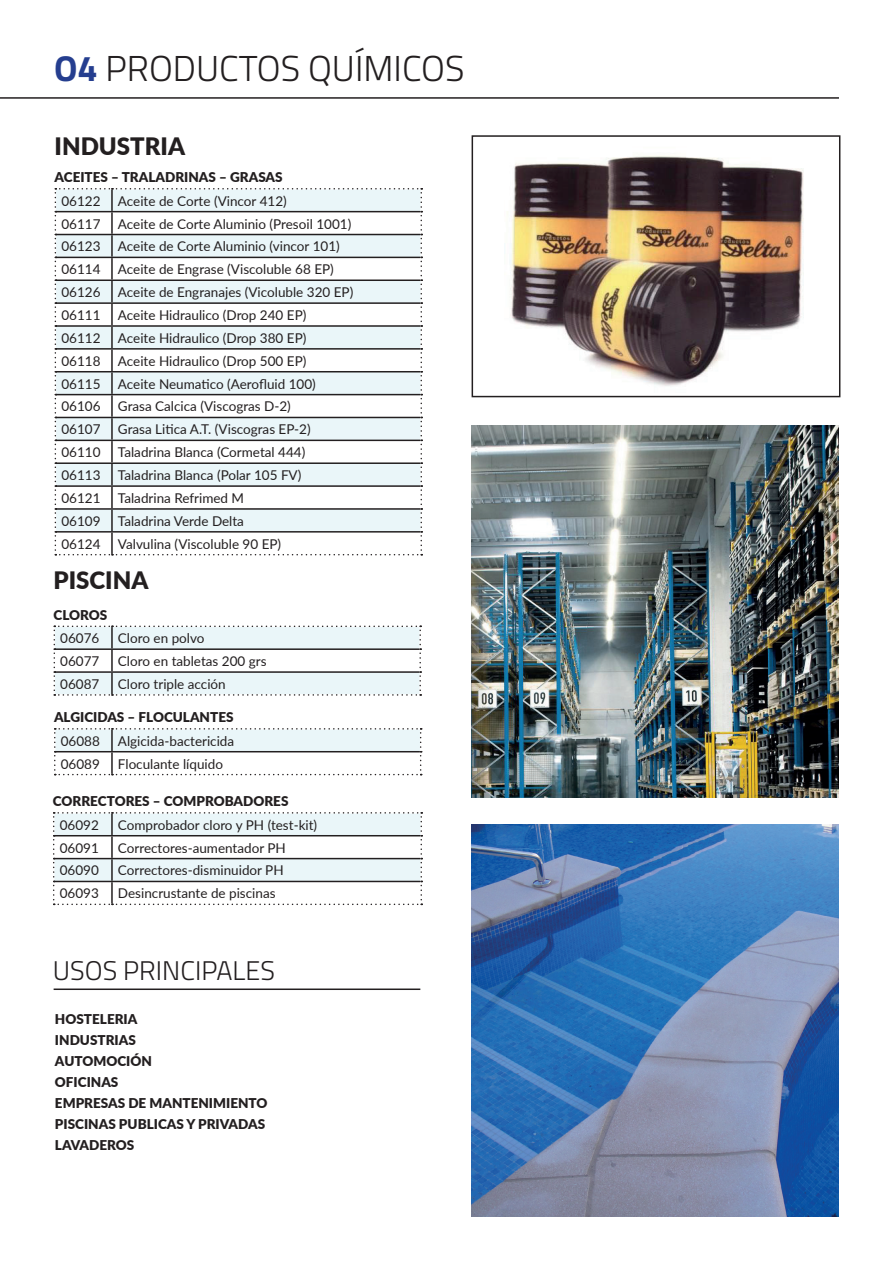
<style>
.page{position:relative;width:893px;height:1263px;background:#fff}
.page>*{position:absolute;margin:0;border:0;box-sizing:border-box;transform-origin:0 0}
.t1{font:300 36px "Titillium";color:#231f20}
.t2{font:300 27px "Titillium";color:#231f20}
.t3{font:900 24px "Lato";color:#231f20}
.t4{font:13.5px "Lato";color:#231f20}
.t5{font:900 13.5px/21px "Lato";color:#231f20}
.s1{font-weight:700;color:#253e8f}
</style>
<div class="page">
<svg style="left:55px;top:188px;width:367px;height:367px"></svg>
<hr style="left:111px;top:190px;width:2px;height:21px;background:#231f20">
<hr style="left:56px;top:211px;width:56px;height:1px;background:#231f20">
<hr style="left:112px;top:211px;width:308px;height:1px;background:#231f20">
<hr style="left:111px;top:212px;width:2px;height:22px;background:#231f20">
<hr style="left:56px;top:234px;width:56px;height:1px;background:#231f20">
<hr style="left:112px;top:234px;width:308px;height:1px;background:#231f20">
<hr style="left:111px;top:235px;width:2px;height:22px;background:#231f20">
<hr style="left:56px;top:257px;width:56px;height:1px;background:#231f20">
<hr style="left:112px;top:257px;width:308px;height:1px;background:#231f20">
<hr style="left:111px;top:258px;width:2px;height:21px;background:#231f20">
<hr style="left:56px;top:279px;width:56px;height:2px;background:#231f20">
<hr style="left:112px;top:279px;width:308px;height:2px;background:#231f20">
<hr style="left:111px;top:281px;width:2px;height:21px;background:#231f20">
<hr style="left:56px;top:302px;width:56px;height:2px;background:#231f20">
<hr style="left:112px;top:302px;width:308px;height:2px;background:#231f20">
<hr style="left:111px;top:304px;width:2px;height:21px;background:#231f20">
<hr style="left:56px;top:325px;width:56px;height:2px;background:#231f20">
<hr style="left:112px;top:325px;width:308px;height:2px;background:#231f20">
<hr style="left:111px;top:327px;width:2px;height:21px;background:#231f20">
<hr style="left:56px;top:348px;width:56px;height:2px;background:#231f20">
<hr style="left:112px;top:348px;width:308px;height:2px;background:#231f20">
<hr style="left:111px;top:350px;width:2px;height:21px;background:#231f20">
<hr style="left:56px;top:371px;width:56px;height:1px;background:#231f20">
<hr style="left:112px;top:371px;width:308px;height:1px;background:#231f20">
<hr style="left:111px;top:372px;width:2px;height:22px;background:#231f20">
<hr style="left:56px;top:394px;width:56px;height:1px;background:#231f20">
<hr style="left:112px;top:394px;width:308px;height:1px;background:#231f20">
<hr style="left:111px;top:395px;width:2px;height:22px;background:#231f20">
<hr style="left:56px;top:417px;width:56px;height:1px;background:#231f20">
<hr style="left:112px;top:417px;width:308px;height:1px;background:#231f20">
<hr style="left:111px;top:418px;width:2px;height:22px;background:#231f20">
<hr style="left:56px;top:440px;width:56px;height:1px;background:#231f20">
<hr style="left:112px;top:440px;width:308px;height:1px;background:#231f20">
<hr style="left:111px;top:441px;width:2px;height:21px;background:#231f20">
<hr style="left:56px;top:462px;width:56px;height:2px;background:#231f20">
<hr style="left:112px;top:462px;width:308px;height:2px;background:#231f20">
<hr style="left:111px;top:464px;width:2px;height:21px;background:#231f20">
<hr style="left:56px;top:485px;width:56px;height:2px;background:#231f20">
<hr style="left:112px;top:485px;width:308px;height:2px;background:#231f20">
<hr style="left:111px;top:487px;width:2px;height:21px;background:#231f20">
<hr style="left:56px;top:508px;width:56px;height:2px;background:#231f20">
<hr style="left:112px;top:508px;width:308px;height:2px;background:#231f20">
<hr style="left:111px;top:510px;width:2px;height:21px;background:#231f20">
<hr style="left:56px;top:531px;width:56px;height:2px;background:#231f20">
<hr style="left:112px;top:531px;width:308px;height:2px;background:#231f20">
<hr style="left:111px;top:533px;width:2px;height:21px;background:#231f20">
<svg style="left:54px;top:625px;width:367px;height:71px"></svg>
<hr style="left:111px;top:627px;width:2px;height:21px;background:#231f20">
<hr style="left:55px;top:648px;width:57px;height:2px;background:#231f20">
<hr style="left:112px;top:648px;width:307px;height:2px;background:#231f20">
<hr style="left:111px;top:650px;width:2px;height:21px;background:#231f20">
<hr style="left:55px;top:671px;width:57px;height:2px;background:#231f20">
<hr style="left:112px;top:671px;width:307px;height:2px;background:#231f20">
<hr style="left:111px;top:673px;width:2px;height:21px;background:#231f20">
<svg style="left:54px;top:728px;width:368px;height:47px"></svg>
<hr style="left:111px;top:730px;width:2px;height:21px;background:#231f20">
<hr style="left:56px;top:751px;width:56px;height:1px;background:#231f20">
<hr style="left:112px;top:751px;width:308px;height:1px;background:#231f20">
<hr style="left:111px;top:752px;width:2px;height:22px;background:#231f20">
<svg style="left:53px;top:812px;width:369px;height:93px"></svg>
<hr style="left:111px;top:814px;width:2px;height:21px;background:#231f20">
<hr style="left:54px;top:835px;width:58px;height:1px;background:#231f20">
<hr style="left:112px;top:835px;width:308px;height:1px;background:#231f20">
<hr style="left:111px;top:836px;width:2px;height:22px;background:#231f20">
<hr style="left:54px;top:858px;width:58px;height:1px;background:#231f20">
<hr style="left:112px;top:858px;width:308px;height:1px;background:#231f20">
<hr style="left:111px;top:859px;width:2px;height:22px;background:#231f20">
<hr style="left:54px;top:881px;width:58px;height:1px;background:#231f20">
<hr style="left:112px;top:881px;width:308px;height:1px;background:#231f20">
<hr style="left:111px;top:882px;width:2px;height:21px;background:#231f20">
<img style="left:472px;top:425px;width:367px;height:373px">
<img style="left:472px;top:825px;width:367px;height:391px">
<hr style="left:0;top:97px;width:839px;height:2px;background:#231f20">
<img style="left:507px;top:155px;width:297px;height:231px">
<div style="left:472px;top:135px;width:368px;height:262px;border:2px solid #231f20"></div>
<hr style="left:54px;top:988px;width:366px;height:2px;background:#231f20">
<h1 class="t1" style="left:54px;top:42px;width:412px"><span class="s1">O4</span> PRODUCTOS QUÍMICOS</h1>
<h3 class="t3" style="left:55px;top:128px;width:132px">INDUSTRIA</h3>
<p class="t5" style="left:55px;top:166px;width:230px">ACEITES – TRALADRINAS – GRASAS</p>
<p class="t4" style="left:61px;top:191px;width:41px">06122</p>
<p class="t4" style="left:118px;top:191px;width:170px">Aceite de Corte (Vincor 412)</p>
<p class="t4" style="left:61px;top:214px;width:41px">06117</p>
<p class="t4" style="left:118px;top:214px;width:235px">Aceite de Corte Aluminio (Presoil 1001)</p>
<p class="t4" style="left:61px;top:237px;width:41px">06123</p>
<p class="t4" style="left:118px;top:237px;width:223px">Aceite de Corte Aluminio (vincor 101)</p>
<p class="t4" style="left:61px;top:260px;width:41px">06114</p>
<p class="t4" style="left:118px;top:260px;width:217px">Aceite de Engrase (Viscoluble 68 EP)</p>
<p class="t4" style="left:61px;top:283px;width:41px">06126</p>
<p class="t4" style="left:118px;top:283px;width:237px">Aceite de Engranajes (Vicoluble 320 EP)</p>
<p class="t4" style="left:61px;top:305px;width:41px">06111</p>
<p class="t4" style="left:118px;top:305px;width:190px">Aceite Hidraulico (Drop 240 EP)</p>
<p class="t4" style="left:61px;top:328px;width:41px">06112</p>
<p class="t4" style="left:118px;top:328px;width:190px">Aceite Hidraulico (Drop 380 EP)</p>
<p class="t4" style="left:61px;top:351px;width:41px">06118</p>
<p class="t4" style="left:118px;top:351px;width:190px">Aceite Hidraulico (Drop 500 EP)</p>
<p class="t4" style="left:61px;top:374px;width:41px">06115</p>
<p class="t4" style="left:118px;top:374px;width:199px">Aceite Neumatico (Aerofluid 100)</p>
<p class="t4" style="left:61px;top:397px;width:41px">06106</p>
<p class="t4" style="left:118px;top:397px;width:174px">Grasa Calcica (Viscogras D-2)</p>
<p class="t4" style="left:61px;top:420px;width:41px">06107</p>
<p class="t4" style="left:118px;top:420px;width:194px">Grasa Litica A.T. (Viscogras EP-2)</p>
<p class="t4" style="left:61px;top:443px;width:41px">06110</p>
<p class="t4" style="left:118px;top:443px;width:189px">Taladrina Blanca (Cormetal 444)</p>
<p class="t4" style="left:61px;top:465px;width:41px">06113</p>
<p class="t4" style="left:118px;top:465px;width:185px">Taladrina Blanca (Polar 105 FV)</p>
<p class="t4" style="left:61px;top:488px;width:41px">06121</p>
<p class="t4" style="left:118px;top:488px;width:128px">Taladrina Refrimed M</p>
<p class="t4" style="left:61px;top:511px;width:41px">06109</p>
<p class="t4" style="left:118px;top:511px;width:128px">Taladrina Verde Delta</p>
<p class="t4" style="left:61px;top:534px;width:41px">06124</p>
<p class="t4" style="left:118px;top:534px;width:165px">Valvulina (Viscoluble 90 EP)</p>
<h3 class="t3" style="left:54px;top:562px;width:96px">PISCINA</h3>
<p class="t5" style="left:54px;top:603px;width:55px">CLOROS</p>
<p class="t4" style="left:60px;top:629px;width:41px">06076</p>
<p class="t4" style="left:118px;top:629px;width:88px">Cloro en polvo</p>
<p class="t4" style="left:60px;top:651px;width:41px">06077</p>
<p class="t4" style="left:118px;top:651px;width:150px">Cloro en tabletas 200 grs</p>
<p class="t4" style="left:60px;top:674px;width:41px">06087</p>
<p class="t4" style="left:118px;top:674px;width:109px">Cloro triple acción</p>
<p class="t5" style="left:54px;top:706px;width:181px">ALGICIDAS – FLOCULANTES</p>
<p class="t4" style="left:61px;top:731px;width:41px">06088</p>
<p class="t4" style="left:118px;top:731px;width:118px">Algicida-bactericida</p>
<p class="t4" style="left:61px;top:754px;width:41px">06089</p>
<p class="t4" style="left:118px;top:754px;width:107px">Floculante líquido</p>
<p class="t5" style="left:53px;top:790px;width:237px">CORRECTORES – COMPROBADORES</p>
<p class="t4" style="left:60px;top:815px;width:41px">06092</p>
<p class="t4" style="left:118px;top:815px;width:201px">Comprobador cloro y PH (test-kit)</p>
<p class="t4" style="left:60px;top:838px;width:41px">06091</p>
<p class="t4" style="left:118px;top:838px;width:169px">Correctores-aumentador PH</p>
<p class="t4" style="left:60px;top:861px;width:41px">06090</p>
<p class="t4" style="left:118px;top:861px;width:167px">Correctores-disminuidor PH</p>
<p class="t4" style="left:60px;top:884px;width:41px">06093</p>
<p class="t4" style="left:118px;top:884px;width:159px">Desincrustante de piscinas</p>
<h2 class="t2" style="left:53px;top:951px;width:224px">USOS PRINCIPALES</h2>
<p class="t5" style="left:55px;top:1008px;width:214px">HOSTELERIA<br>INDUSTRIAS<br>AUTOMOCIÓN<br>OFICINAS<br>EMPRESAS DE MANTENIMIENTO<br>PISCINAS PUBLICAS Y PRIVADAS<br>LAVADEROS</p>
</div>
